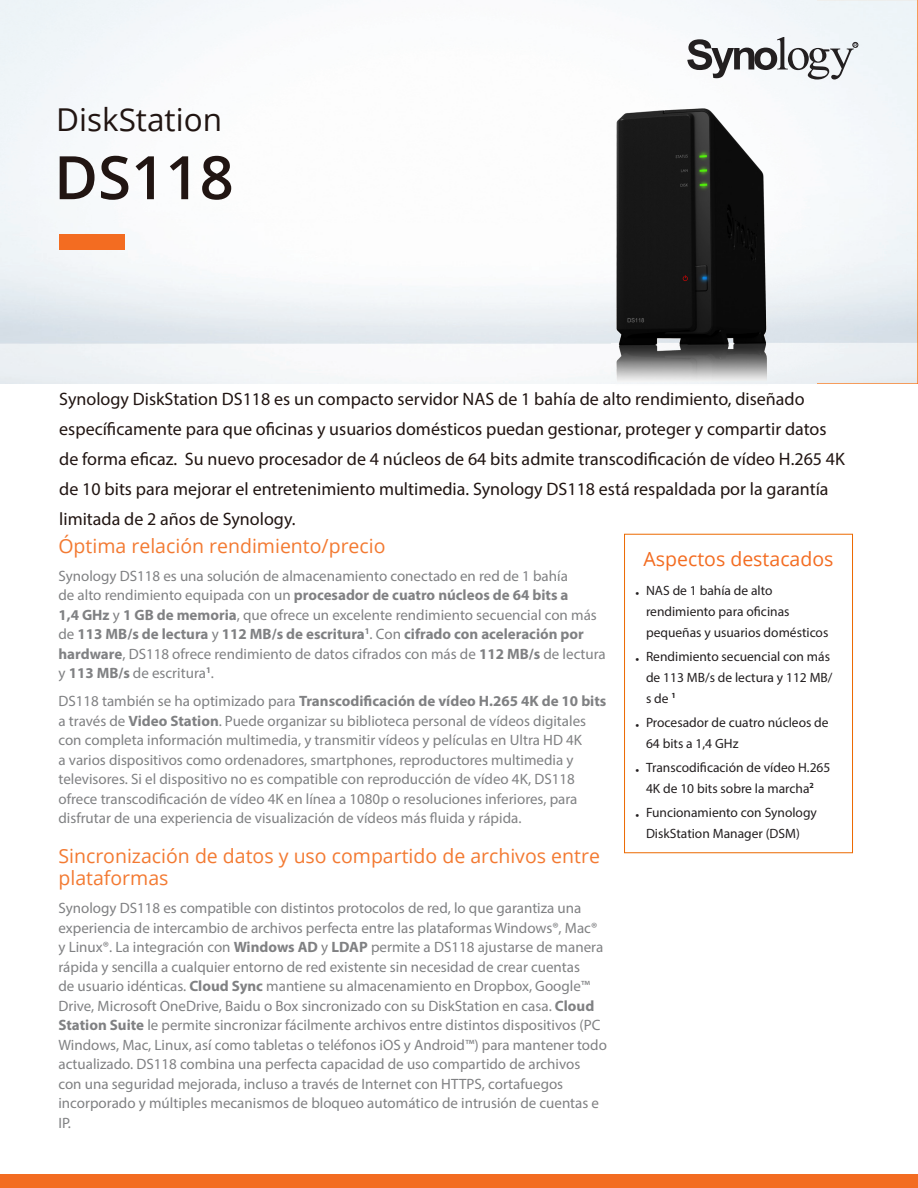
<style>
.page{position:relative;width:918px;height:1188px;background:#fff}
.page>*{position:absolute;margin:0;border:0;box-sizing:border-box;transform-origin:0 0}
.Model_Name{font:600 60px "Open Sans";color:#211512}
.Product_Type{font:31.5px "Open Sans";color:#211512}
.Chapter_Title_1{font:19.5px/22.5px "Open Sans";color:#f37a32}
.Selling_Title{font:19.5px "Open Sans";color:#f36c21}
.Introduction{font:18px/30px "Myriad Pro";color:#211512}
.Body_Content{font:15px/19.5px "Myriad Pro";color:#808183}
.t1{font:13.5px/21px "Myriad Pro";color:#231f20}
.s1{font-weight:700}
</style>
<div class="page">
<div style="left:0;top:1174px;width:918px;height:14px;background:#f36c21"></div>
<svg style="left:687px;top:37px;width:171px;height:43px"></svg>
<div style="left:59px;top:234px;width:66px;height:16px;background:#f36c21"></div>
<div style="left:624px;top:534px;width:229px;height:319px;border:1px solid #ec6900"></div>
<img style="left:615px;top:107px;width:153px;height:277px">
<p class="Product_Type" style="left:56px;top:98px;width:167px">DiskStation</p>
<p class="Model_Name" style="left:54px;top:136px;width:181px">DS118</p>
<p class="Introduction" style="left:59px;top:383px;width:787px">Synology DiskStation DS118 es un compacto servidor NAS de 1 bahía de alto rendimiento, diseñado específicamente para que oficinas y usuarios domésticos puedan gestionar, proteger y compartir datos de forma eficaz. Su nuevo procesador de 4 núcleos de 64 bits admite transcodificación de vídeo H.265 4K de 10 bits para mejorar el entretenimiento multimedia. Synology DS118 está respaldada por la garantía limitada de 2 años de Synology.</p>
<p class="Chapter_Title_1" style="left:58px;top:534px;width:329px">Óptima relación rendimiento/precio</p>
<p class="Body_Content" style="left:58px;top:566px;width:549px">Synology DS118 es una solución de almacenamiento conectado en red de 1 bahía<br>de alto rendimiento equipada con un <span class="s1">procesador de cuatro núcleos de 64 bits a<br>1,4 GHz</span> y <span class="s1">1 GB de memoria</span>, que ofrece un excelente rendimiento secuencial con más de <span class="s1">113 MB/s de lectura</span> y <span class="s1">112 MB/s de escritura</span><sup>1</sup>. Con <span class="s1">cifrado con aceleración por hardware</span>, DS118 ofrece rendimiento de datos cifrados con más de <span class="s1">112 MB/s</span> de lectura y <span class="s1">113 MB/s</span> de escritura<sup>1</sup>.</p>
<p class="Body_Content" style="left:58px;top:691px;width:549px">DS118 también se ha optimizado para <span class="s1">Transcodificación de vídeo H.265 4K de 10 bits </span>a través de <span class="s1">Video Station</span>. Puede organizar su biblioteca personal de vídeos digitales con completa información multimedia, y transmitir vídeos y películas en Ultra HD 4K<br>a varios dispositivos como ordenadores, smartphones, reproductores multimedia y televisores. Si el dispositivo no es compatible con reproducción de vídeo 4K, DS118 ofrece transcodificación de vídeo 4K en línea a 1080p o resoluciones inferiores, para disfrutar de una experiencia de visualización de vídeos más fluida y rápida.</p>
<p class="Chapter_Title_1" style="left:58px;top:844px;width:543px">Sincronización de datos y uso compartido de archivos entre plataformas</p>
<p class="Body_Content" style="left:58px;top:898px;width:550px">Synology DS118 es compatible con distintos protocolos de red, lo que garantiza una experiencia de intercambio de archivos perfecta entre las plataformas Windows®, Mac® y Linux®. La integración con <span class="s1">Windows AD</span> y <span class="s1">LDAP</span> permite a DS118 ajustarse de manera rápida y sencilla a cualquier entorno de red existente sin necesidad de crear cuentas<br>de usuario idénticas. <span class="s1">Cloud Sync</span> mantiene su almacenamiento en Dropbox, Google™ Drive, Microsoft OneDrive, Baidu o Box sincronizado con su DiskStation en casa. <span class="s1">Cloud Station Suite</span> le permite sincronizar fácilmente archivos entre distintos dispositivos (PC Windows, Mac, Linux, así como tabletas o teléfonos iOS y Android™) para mantener todo actualizado. DS118 combina una perfecta capacidad de uso compartido de archivos con una seguridad mejorada, incluso a través de Internet con HTTPS, cortafuegos incorporado y múltiples mecanismos de bloqueo automático de intrusión de cuentas e IP.</p>
<p class="Selling_Title" style="left:644px;top:545px;width:191px">Aspectos destacados</p>
<p class="t1" style="left:646px;top:579px;width:184px;text-indent:-11px">• NAS de 1 bahía de alto rendimiento para oficinas pequeñas y usuarios domésticos</p>
<p class="t1" style="left:646px;top:645px;width:188px;text-indent:-11px">• Rendimiento secuencial con más de 113 MB/s de lectura y 112 MB/ s de <sup>1</sup></p>
<p class="t1" style="left:646px;top:711px;width:184px;text-indent:-11px">• Procesador de cuatro núcleos de<br>64 bits a 1,4 GHz</p>
<p class="t1" style="left:635px;top:756px;width:197px;text-align:center">• Transcodificación de vídeo H.265<br>4K de 10 bits sobre la marcha<sup>2</sup></p>
<p class="t1" style="left:635px;top:801px;width:183px;text-align:center">• Funcionamiento con Synology<br>DiskStation Manager (DSM)</p>
</div>
